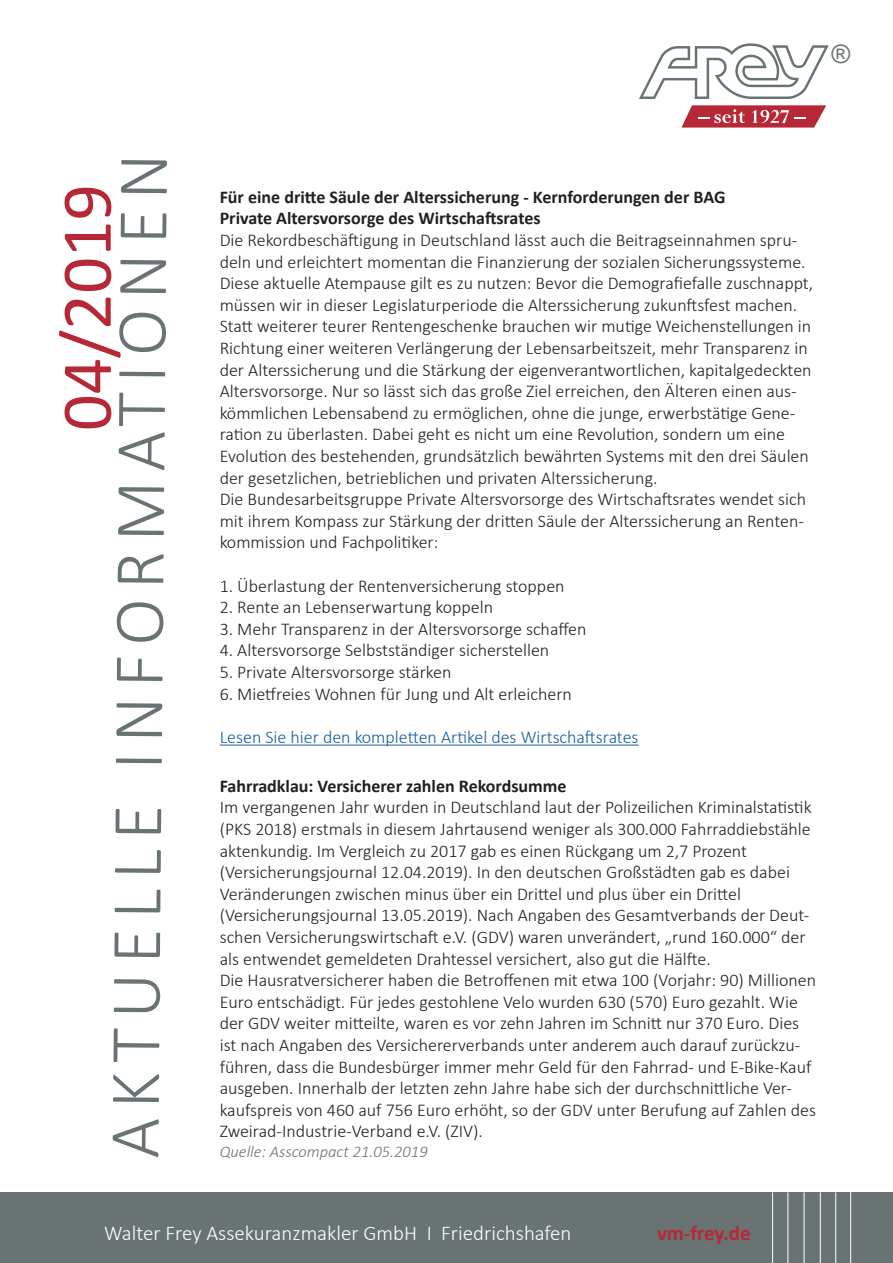
<style>
.page{position:relative;width:893px;height:1263px;background:#fff}
.page>*{position:absolute;margin:0;border:0;box-sizing:border-box;transform-origin:0 0}
.t1{font:300 72px "Calibri";color:#697374}
.t2{font:72px "Calibri";color:#b72837}
.t3{font:25.5px "Arial";color:#697374}
.t4{font:300 21px "Calibri";color:#fff}
.t5{font:700 21px "Calibri";color:#b72837}
.t6{font:300 18px/21.6px "Calibri";color:#231f20}
.t7{font:300 18px "Calibri";color:#175d9e}
.t8{font:italic 300 16.5px "Calibri";color:#697374}
.s1{font-weight:700}
</style>
<div class="page">
<svg style="left:639px;top:43px;width:190px;height:56px"></svg>
<svg style="left:681px;top:105px;width:145px;height:23px;background:#c55460"></svg>
<div style="left:0;top:1193px;width:893px;height:70px;background:#697374"></div>
<hr style="left:787px;top:1192px;width:1px;height:71px;background:#fff">
<hr style="left:804px;top:1192px;width:1px;height:71px;background:#fff">
<hr style="left:820px;top:1192px;width:1px;height:71px;background:#fff">
<hr style="left:835px;top:1192px;width:1px;height:71px;background:#fff">
<hr style="left:850px;top:1191px;width:1px;height:72px;background:#fff">
<hr style="left:772px;top:1192px;width:1px;height:71px;background:#fff">
<hr style="left:220px;top:745px;width:419px;height:1px;background:#175d9e">
<p class="t3" style="left:832px;top:37px;width:20px">®</p>
<p class="t1" style="left:86px;top:1157px;width:1006px;rotate:-89deg">AKTUELLE INFORMATIONEN</p>
<p class="t2" style="left:37px;top:431px;width:248px;rotate:-90deg">04/2019</p>
<p class="t6" style="left:220px;top:186px;width:595px"><span class="s1">Für eine dritte Säule der Alterssicherung - Kernforderungen der BAG<br>Private Altersvorsorge des Wirtschaftsrates<br></span>Die Rekordbeschäftigung in Deutschland lässt auch die Beitragseinnahmen spru&shy;deln und erleichtert momentan die Finanzierung der sozialen Sicherungssysteme.<br>Diese aktuelle Atempause gilt es zu nutzen: Bevor die Demografiefalle zuschnappt, müssen wir in dieser Legislaturperiode die Alterssicherung zukunftsfest machen.<br>Statt weiterer teurer Rentengeschenke brauchen wir mutige Weichenstellungen in Richtung einer weiteren Verlängerung der Lebensarbeitszeit, mehr Transparenz in der Alterssicherung und die Stärkung der eigenverantwortlichen, kapitalgedeckten Altersvorsorge. Nur so lässt sich das große Ziel erreichen, den Älteren einen aus&shy;kömmlichen Lebensabend zu ermöglichen, ohne die junge, erwerbstätige Gene&shy;ration zu überlasten. Dabei geht es nicht um eine Revolution, sondern um eine Evolution des bestehenden, grundsätzlich bewährten Systems mit den drei Säulen der gesetzlichen, betrieblichen und privaten Alterssicherung.<br>Die Bundesarbeitsgruppe Private Altersvorsorge des Wirtschaftsrates wendet sich mit ihrem Kompass zur Stärkung der dritten Säule der Alterssicherung an Renten&shy;kommission und Fachpolitiker:</p>
<p class="t6" style="left:220px;top:575px;width:346px">1. Überlastung der Rentenversicherung stoppen</p>
<p class="t6" style="left:220px;top:596px;width:275px">2. Rente an Lebenserwartung koppeln</p>
<p class="t6" style="left:220px;top:618px;width:368px">3. Mehr Transparenz in der Altersvorsorge schaffen</p>
<p class="t6" style="left:220px;top:639px;width:331px">4. Altersvorsorge Selbstständiger sicherstellen</p>
<p class="t6" style="left:220px;top:661px;width:233px">5. Private Altersvorsorge stärken</p>
<p class="t6" style="left:220px;top:683px;width:354px">6. Mietfreies Wohnen für Jung und Alt erleichern</p>
<p class="t7" style="left:220px;top:726px;width:420px">Lesen Sie hier den kompletten Artikel des Wirtschaftsrates</p>
<p class="t6" style="left:220px;top:775px;width:593px"><span class="s1">Fahrradklau: Versicherer zahlen Rekordsumme<br></span>Im vergangenen Jahr wurden in Deutschland laut der Polizeilichen Kriminalstatistik (PKS 2018) erstmals in diesem Jahrtausend weniger als 300.000 Fahrraddiebstähle aktenkundig. Im Vergleich zu 2017 gab es einen Rückgang um 2,7 Prozent (Versicherungsjournal 12.04.2019). In den deutschen Großstädten gab es dabei Veränderungen zwischen minus über ein Drittel und plus über ein Drittel</p>
<p class="t6" style="left:220px;top:904px;width:598px">(Versicherungsjournal 13.05.2019). Nach Angaben des Gesamtverbands der Deut&shy;schen Versicherungswirtschaft e.V. (GDV) waren unverändert, „rund 160.000“ der als entwendet gemeldeten Drahtessel versichert, also gut die Hälfte.<br>Die Hausratversicherer haben die Betroffenen mit etwa 100 (Vorjahr: 90) Millionen Euro entschädigt. Für jedes gestohlene Velo wurden 630 (570) Euro gezahlt. Wie der GDV weiter mitteilte, waren es vor zehn Jahren im Schnitt nur 370 Euro. Dies ist nach Angaben des Versichererverbands unter anderem auch darauf zurückzu&shy;führen, dass die Bundesbürger immer mehr Geld für den Fahrrad- und E-Bike-Kauf ausgeben. Innerhalb der letzten zehn Jahre habe sich der durchschnittliche Ver&shy;kaufspreis von 460 auf 756 Euro erhöht, so der GDV unter Berufung auf Zahlen des Zweirad-Industrie-Verband e.V. (ZIV).</p>
<p class="t8" style="left:220px;top:1141px;width:209px">Quelle: Asscompact 21.05.2019</p>
<p class="t4" style="left:104px;top:1220px;width:469px">Walter Frey Assekuranzmakler GmbH I Friedrichshafen</p>
<p class="t5" style="left:657px;top:1218px;width:95px">vm-frey.de</p>
</div>
